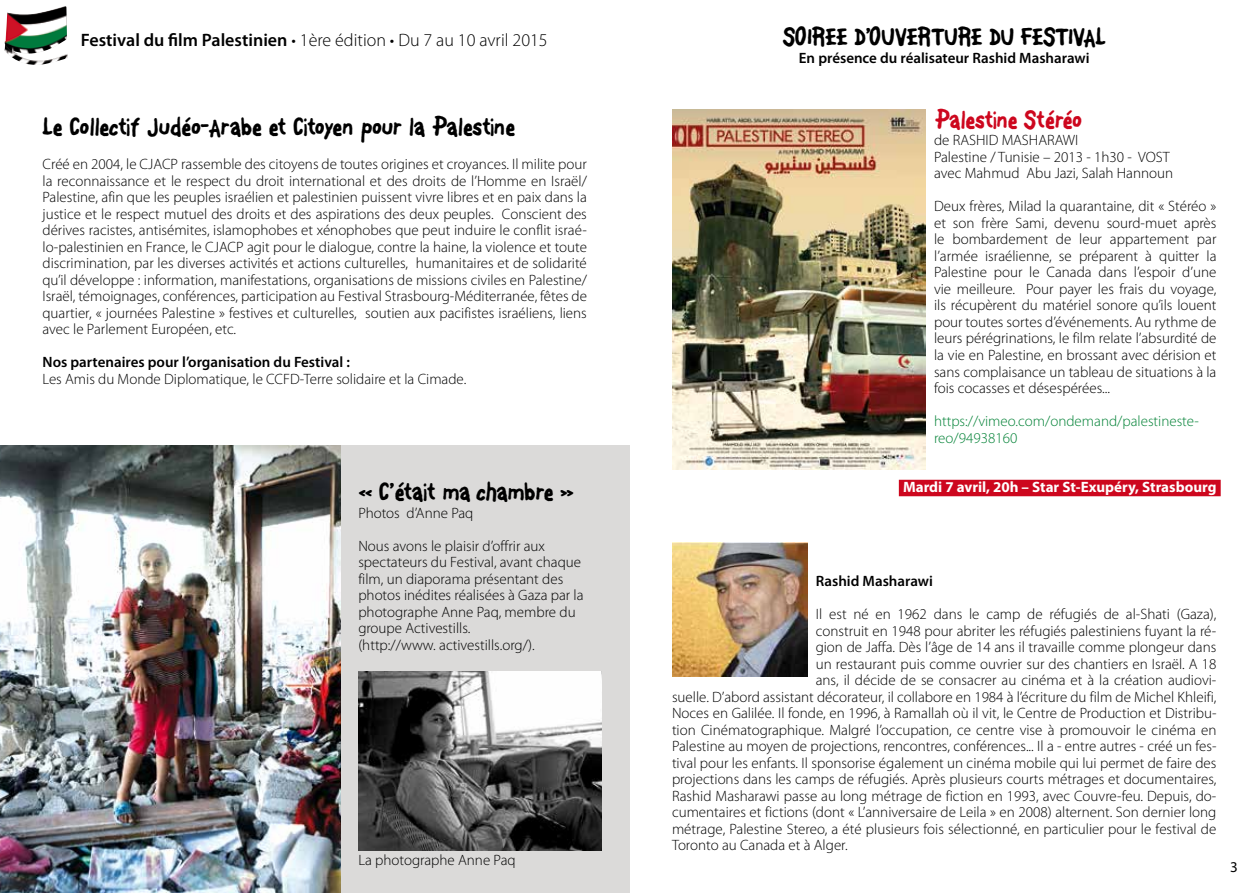
<style>
.page{position:relative;width:1259px;height:893px;background:#fff}
.page>*{position:absolute;margin:0;border:0;box-sizing:border-box;transform-origin:0 0}
.t1{font:27px "Font On A Stick";color:#000}
.t2{font:27px "Font On A Stick";letter-spacing:-.025em;color:#000}
.t3{font:27px "Font On A Stick";color:#cd071e}
.t4{font:300 18px "Myriad Pro";color:#000}
.t5{font:300 15px/16.5px "Myriad Pro";color:#000;text-align:justify}
.t6{font:600 15px "Myriad Pro";color:#000}
.t7{font:300 15px/16.5px "Myriad Pro";color:#008135}
.t8{font:700 15px "Myriad Pro";color:#fff}
.t9{font:15px "Myriad Pro";color:#000}
.s1{font-weight:600}
</style>
<div class="page">
<img style="left:4px;top:6px;width:64px;height:59px">
<div style="left:0;top:446px;width:629px;height:447px;background:#dbdad9"></div>
<img style="left:0;top:446px;width:340px;height:447px">
<img style="left:358px;top:671px;width:244px;height:179px">
<div style="left:899px;top:480px;width:321px;height:16px;background:#cd071e"></div>
<img style="left:672px;top:110px;width:253px;height:359px">
<img style="left:672px;top:543px;width:135px;height:133px">
<p class="t4" style="left:81px;top:30px;width:468px"><span class="s1">Festival du film Palestinien</span> • 1ère édition • Du 7 au 10 avril 2015</p>
<h1 class="t1" style="left:43px;top:110px;width:474px">Le Collectif Judéo-Arabe et Citoyen pour la Palestine</h1>
<p class="t5" style="left:43px;top:156px;width:546px">Créé en 2004, le CJACP rassemble des citoyens de toutes origines et croyances. Il milite pour la reconnaissance et le respect du droit international et des droits de l’Homme en Israël/ Palestine, afin que les peuples israélien et palestinien puissent vivre libres et en paix dans la justice et le respect mutuel des droits et des aspirations des deux peuples. Conscient des dérives racistes, antisémites, islamophobes et xénophobes que peut induire le conflit israé&shy;lo-palestinien en France, le CJACP agit pour le dialogue, contre la haine, la violence et toute discrimination, par les diverses activités et actions culturelles, humanitaires et de solidarité qu’il développe : information, manifestations, organisations de missions civiles en Palestine/ Israël, témoignages, conférences, participation au Festival Strasbourg-Méditerranée, fêtes de quartier, « journées Palestine » festives et culturelles, soutien aux pacifistes israéliens, liens avec le Parlement Européen, etc.</p>
<p class="t6" style="left:43px;top:354px;width:309px">Nos partenaires pour l’organisation du Festival :</p>
<p class="t5" style="left:43px;top:371px;width:425px">Les Amis du Monde Diplomatique, le CCFD-Terre solidaire et la Cimade.</p>
<h1 class="t1" style="left:358px;top:475px;width:217px">« C’était ma chambre »</h1>
<p class="t5" style="left:358px;top:505px;width:117px">Photos d’Anne Paq</p>
<p class="t5" style="left:358px;top:538px;width:227px;text-align:left">Nous avons le plaisir d’offrir aux spectateurs du Festival, avant chaque film, un diaporama présentant des photos inédites réalisées à Gaza par la photographe Anne Paq, membre du groupe Activestills.<br>(http://www. activestills.org/).</p>
<p class="t5" style="left:358px;top:852px;width:159px">La photographe Anne Paq</p>
<h1 class="t2" style="left:783px;top:20px;width:324px">SOIREE D’OUVERTURE DU FESTIVAL</h1>
<p class="t6" style="left:799px;top:50px;width:292px">En présence du réalisateur Rashid Masharawi</p>
<h1 class="t3" style="left:934px;top:103px;width:150px">Palestine Stéréo</h1>
<p class="t5" style="left:934px;top:132px;width:241px;text-align:left">de RASHID MASHARAWI<br>Palestine / Tunisie – 2013 - 1h30 - VOST avec Mahmud Abu Jazi, Salah Hannoun</p>
<p class="t5" style="left:934px;top:198px;width:284px">Deux frères, Milad la quarantaine, dit « Stéréo » et son frère Sami, devenu sourd-muet après le bombardement de leur appartement par l’armée israélienne, se préparent à quitter la Palestine pour le Canada dans l’espoir d’une vie meilleure. Pour payer les frais du voyage, ils récupèrent du matériel sonore qu’ils louent pour toutes sortes d’événements. Au rythme de leurs pérégrinations, le film relate l’absurdité de la vie en Palestine, en brossant avec dérision et sans complaisance un tableau de situations à la fois cocasses et désespérées...</p>
<p class="t7" style="left:934px;top:413px;width:266px">https://vimeo.com/ondemand/palestineste&shy;reo/94938160</p>
<p class="t8" style="left:903px;top:479px;width:315px">Mardi 7 avril, 20h – Star St-Exupéry, Strasbourg</p>
<p class="t6" style="left:816px;top:573px;width:119px">Rashid Masharawi</p>
<p class="t5" style="left:816px;top:606px;width:402px">Il est né en 1962 dans le camp de réfugiés de al-Shati (Gaza),</p>
<p class="t5" style="left:816px;top:623px;width:402px">construit en 1948 pour abriter les réfugiés palestiniens fuyant la ré-</p>
<p class="t5" style="left:816px;top:639px;width:402px">gion de Jaffa. Dès l’âge de 14 ans il travaille comme plongeur dans</p>
<p class="t5" style="left:816px;top:656px;width:402px">un restaurant puis comme ouvrier sur des chantiers en Israël. A 18</p>
<p class="t5" style="left:816px;top:672px;width:402px">ans, il décide de se consacrer au cinéma et à la création audiovi-</p>
<p class="t5" style="left:672px;top:689px;width:546px">suelle. D’abord assistant décorateur, il collabore en 1984 à l’écriture du film de Michel Khleifi,</p>
<p class="t5" style="left:672px;top:705px;width:546px">Noces en Galilée. Il fonde, en 1996, à Ramallah où il vit, le Centre de Production et Distribu-</p>
<p class="t5" style="left:672px;top:722px;width:546px">tion Cinématographique. Malgré l’occupation, ce centre vise à promouvoir le cinéma en</p>
<p class="t5" style="left:672px;top:738px;width:546px">Palestine au moyen de projections, rencontres, conférences... Il a - entre autres - créé un fes-</p>
<p class="t5" style="left:672px;top:755px;width:546px">tival pour les enfants. Il sponsorise également un cinéma mobile qui lui permet de faire des</p>
<p class="t5" style="left:672px;top:771px;width:546px">projections dans les camps de réfugiés. Après plusieurs courts métrages et documentaires,</p>
<p class="t5" style="left:672px;top:788px;width:546px">Rashid Masharawi passe au long métrage de fiction en 1993, avec Couvre-feu. Depuis, do-</p>
<p class="t5" style="left:672px;top:804px;width:546px">cumentaires et fictions (dont « L’anniversaire de Leila » en 2008) alternent. Son dernier long</p>
<p class="t5" style="left:672px;top:821px;width:546px">métrage, Palestine Stereo, a été plusieurs fois sélectionné, en particulier pour le festival de</p>
<p class="t5" style="left:672px;top:837px;width:177px">Toronto au Canada et à Alger.</p>
<p class="t9" style="left:1230px;top:858px;width:9px">3</p>
</div>
